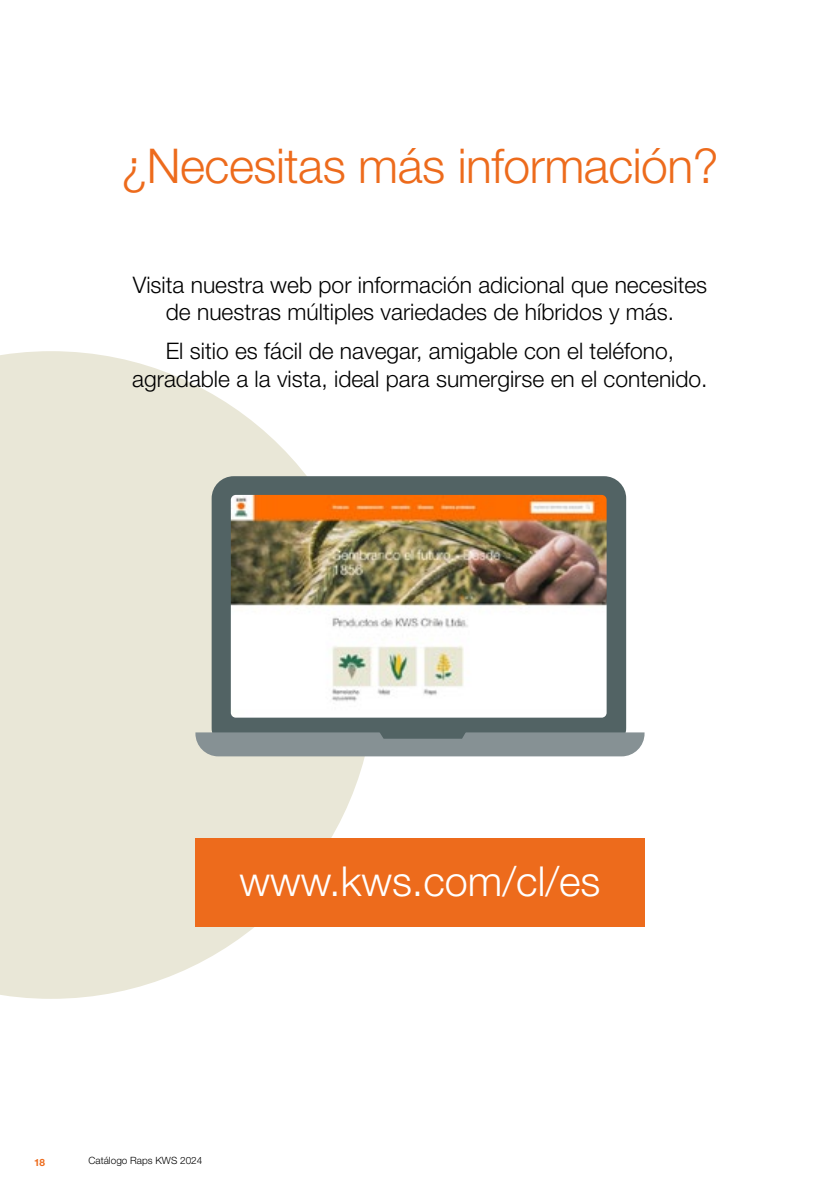
<style>
.page{position:relative;width:840px;height:1191px;background:#fff}
.page>*{position:absolute;margin:0;border:0;box-sizing:border-box;transform-origin:0 0}
.t1{font:300 48px "Helvetica Neue LT Std";letter-spacing:-.01em;color:#ed6b1c}
.t2{font:300 41.4px "Helvetica Neue LT Std";color:#fff}
.t3{font:300 22.8px/27.4px "Helvetica Neue LT Std";color:#000;text-align:center}
.t4{font:300 10px "Helvetica Neue LT Std";color:#000}
.t5{font:700 10px "Helvetica Neue LT Std";color:#ed6b1c}
</style>
<div class="page">
<svg style="left:0;top:351px;width:375px;height:647px;fill:#e9e7d7"></svg>
<div style="left:195px;top:838px;width:449px;height:89px;background:#ed6b1c"></div>
<img style="left:211px;top:476px;width:414px;height:253px">
<svg style="left:195px;top:729px;width:449px;height:27px;background:#808c8e"></svg>
<h1 class="t1" style="left:121px;top:137px;width:598px">¿Necesitas más información?</h1>
<p class="t3" style="left:133px;top:270px;width:575px">Visita nuestra web por información adicional que necesites de nuestras múltiples variedades de híbridos y más.</p>
<p class="t3" style="left:132px;top:337px;width:576px">El sitio es fácil de navegar, amigable con el teléfono, agradable a la vista, ideal para sumergirse en el contenido.</p>
<h2 class="t2" style="left:239px;top:856px;width:362px">www.kws.com/cl/es</h2>
<p class="t5" style="left:34px;top:1156px;width:13px">18</p>
<p class="t4" style="left:88px;top:1154px;width:115px">Catálogo Raps KWS 2024</p>
</div>
